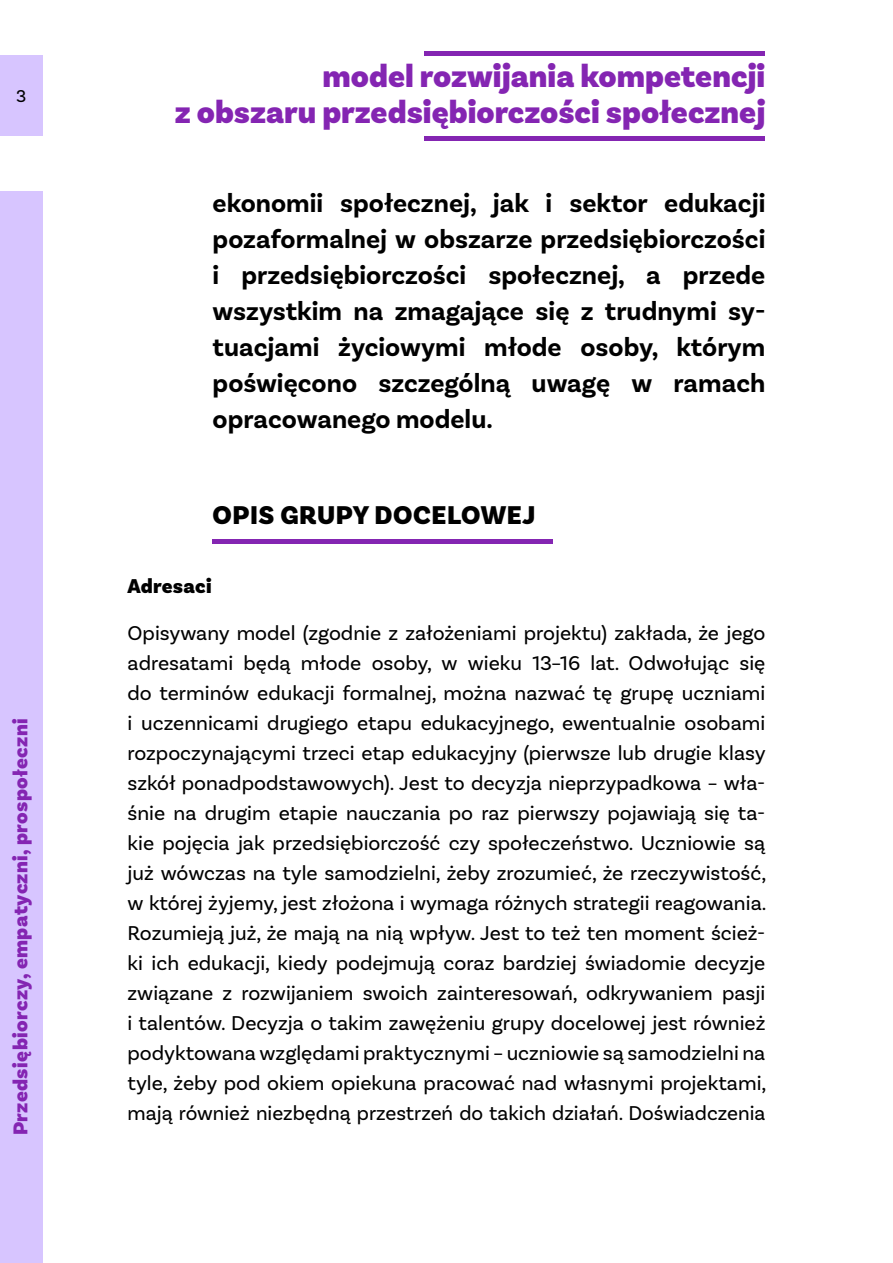
<style>
.page{position:relative;width:893px;height:1263px;background:#fff}
.page>*{position:absolute;margin:0;border:0;box-sizing:border-box;transform-origin:0 0}
.t1{font:900 33px/36px "Basic Sans";color:#8425b2;text-align:right}
.t2{font:700 27px/36px "Basic Sans";color:#000;text-align:justify}
.t3{font:900 27px "Basic Sans";letter-spacing:.02em;color:#000}
.t4{font:21px/30px "Basic Sans";color:#000;text-align:justify}
.t5{font:900 21px "Basic Sans";letter-spacing:.02em;color:#8425b2}
.t6{font:900 21px "Basic Sans";letter-spacing:.01em;color:#000}
.t7{font:18px "Basic Sans";color:#000}
</style>
<div class="page">
<div style="left:0;top:191px;width:43px;height:1072px;background:#d7c5ff"></div>
<div style="left:0;top:55px;width:43px;height:81px;background:#d7c5ff"></div>
<hr style="left:424px;top:136px;width:341px;height:4px;background:#8425b2">
<hr style="left:424px;top:51px;width:341px;height:4px;background:#8425b2">
<hr style="left:213px;top:539px;width:340px;height:4px;background:#8425b2">
<p class="t7" style="left:16px;top:86px;width:12px">3</p>
<p class="t5" style="left:8px;top:1135px;width:419px;rotate:-90deg">Przedsiębiorczy, empatyczni, prospołeczni</p>
<h1 class="t1" style="left:175px;top:59px;width:592px">model rozwijania kompetencji<br>z obszaru przedsiębiorczości społecznej</h1>
<p class="t2" style="left:213px;top:185px;width:554px">ekonomii społecznej, jak i sektor edukacji pozaformalnej w obszarze przedsiębiorczości i przedsiębiorczości społecznej, a przede wszystkim na zmagające się z trudnymi sy&shy;tuacjami życiowymi młode osoby, którym poświęcono szczególną uwagę w ramach opracowanego modelu.</p>
<p class="t3" style="left:213px;top:499px;width:324px">OPIS GRUPY DOCELOWEJ</p>
<p class="t6" style="left:128px;top:573px;width:86px">Adresaci</p>
<p class="t4" style="left:128px;top:618px;width:640px">Opisywany model (zgodnie z założeniami projektu) zakłada, że jego adresatami będą młode osoby, w wieku 13–16 lat. Odwołując się do terminów edukacji formalnej, można nazwać tę grupę uczniami i uczennicami drugiego etapu edukacyjnego, ewentualnie osobami rozpoczynającymi trzeci etap edukacyjny (pierwsze lub drugie klasy szkół ponadpodstawowych). Jest to decyzja nieprzypadkowa – wła&shy;śnie na drugim etapie nauczania po raz pierwszy pojawiają się ta&shy;kie pojęcia jak przedsiębiorczość czy społeczeństwo. Uczniowie są już wówczas na tyle samodzielni, żeby zrozumieć, że rzeczywistość, w której żyjemy, jest złożona i wymaga różnych strategii reagowania.<br>Rozumieją już, że mają na nią wpływ. Jest to też ten moment ścież&shy;ki ich edukacji, kiedy podejmują coraz bardziej świadomie decyzje związane z rozwijaniem swoich zainteresowań, odkrywaniem pasji i talentów. Decyzja o takim zawężeniu grupy docelowej jest również podyktowana względami praktycznymi – uczniowie są samodzielni na tyle, żeby pod okiem opiekuna pracować nad własnymi projektami, mają również niezbędną przestrzeń do takich działań. Doświadczenia</p>
</div>
